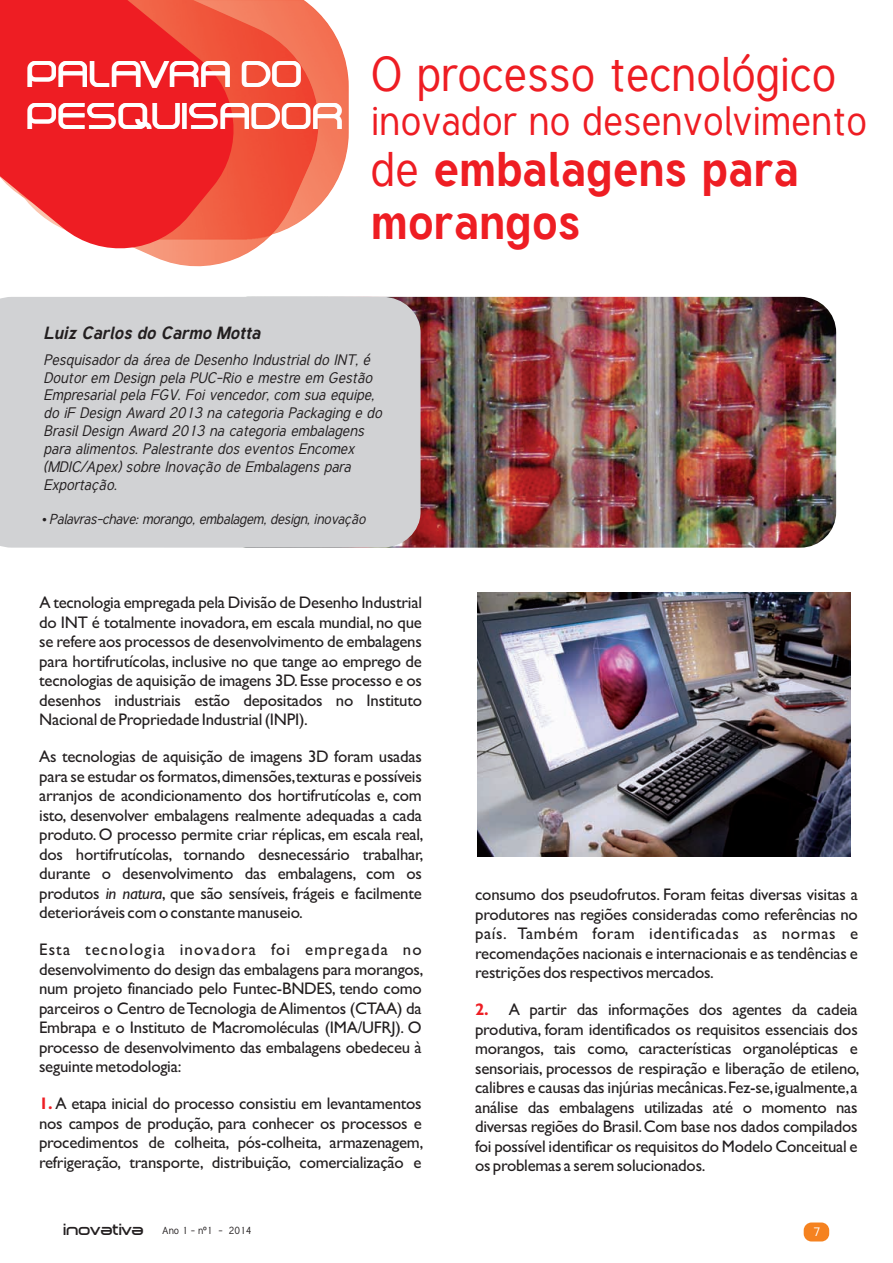
<style>
.page{position:relative;width:893px;height:1263px;background:#fff}
.page>*{position:absolute;margin:0;border:0;box-sizing:border-box;transform-origin:0 0}
.t1{font:700 48px/53.1px "Tuffy";color:#ee1d23}
.t2{font:48px "Tuffy";color:#ee1d23}
.t3{font:40.5px "Tuffy";color:#ee1d23}
.t4{font:36px/42.3px "Dekers Bold";color:#fff}
.t5{font:italic 700 17.4px "Tuffy";color:#231f20}
.t6{font:16.8px/19.5px "Gill Sans";letter-spacing:-.015em;color:#231f20;text-align:justify}
.t7{font:700 16.8px "Gill Sans";color:#ee1d23}
.t8{font:italic 15px/17.9px "Tuffy";color:#231f20}
.t9{font:italic 14.25px "Tuffy";letter-spacing:-.015em;color:#231f20}
.t10{font:12px "Tuffy";color:#fff}
.t11{font:10.05px "Tuffy";color:#231f20}
.s1{font-weight:400}
.s2{font-style:italic}
.s3{font-weight:700;color:#ee1d23}
.s4{font-family:"Dekers Bold";font-size:15.75px}
.s5{font-family:"Arial"}
</style>
<div class="page">
<img style="left:333px;top:31px;width:16px;height:157px">
<img style="left:159px;top:0;width:174px;height:267px">
<svg style="left:0;top:0;width:245px;height:259px;background:#ef3b3b"></svg>
<img style="left:421px;top:297px;width:415px;height:251px">
<div style="left:0;top:297px;width:421px;height:251px;background:#d1d2d4"></div>
<img style="left:478px;top:593px;width:372px;height:263px">
<div style="left:804px;top:1222px;width:25px;height:19px;background:#f58220;border-radius:8px"></div>
<svg style="left:43px;top:518px;width:3px;height:4px"></svg>
<h3 class="t4" style="left:28px;top:57px;width:318px">PALAVRA DO<br>PESQUISADOR</h3>
<h1 class="t2" style="left:371px;top:53px;width:467px">O processo tecnológico</h1>
<h2 class="t3" style="left:371px;top:103px;width:498px">inovador no desenvolvimento</h2>
<h1 class="t1" style="left:371px;top:146px;width:429px"><span class="s1">de</span> embalagens para morangos</h1>
<p class="t5" style="left:43px;top:325px;width:218px">Luiz Carlos do Carmo Motta</p>
<p class="t8" style="left:43px;top:351px;width:340px">Pesquisador da área de Desenho Industrial do INT, é Doutor em Design pela PUC-Rio e mestre em Gestão Empresarial pela FGV. Foi vencedor, com sua equipe, do iF Design Award 2013 na categoria Packaging e do Brasil Design Award 2013 na categoria embalagens para alimentos. Palestrante dos eventos Encomex (MDIC/Apex) sobre Inovação de Embalagens para Exportação.</p>
<p class="t9" style="left:49px;top:513px;width:318px">Palavras-chave: morango, embalagem, design, inovação</p>
<p class="t6" style="left:39px;top:595px;width:384px">A tecnologia empregada pela Divisão de Desenho Industrial do INT é totalmente inovadora, em escala mundial, no que se refere aos processos de desenvolvimento de embalagens para hortifrutícolas, inclusive no que tange ao emprego de tecnologias de aquisição de imagens 3D. Esse processo e os desenhos industriais estão depositados no Instituto Nacional de Propriedade Industrial (INPI).</p>
<p class="t6" style="left:39px;top:749px;width:386px">As tecnologias de aquisição de imagens 3D foram usadas para se estudar os formatos,dimensões,texturas e possíveis arranjos de acondicionamento dos hortifrutícolas e, com isto, desenvolver embalagens realmente adequadas a cada produto. O processo permite criar réplicas, em escala real, dos hortifrutícolas, tornando desnecessário trabalhar, durante o desenvolvimento das embalagens, com os produtos <span class="s2">in natura</span>, que são sensíveis, frágeis e facilmente deterioráveis com o constante manuseio.</p>
<p class="t6" style="left:39px;top:942px;width:386px">Esta tecnologia inovadora foi empregada no desenvolvimento do design das embalagens para morangos, num projeto financiado pelo Funtec-BNDES, tendo como parceiros o Centro de Tecnologia de Alimentos (CTAA) da Embrapa e o Instituto de Macromoléculas (IMA/UFRJ). O processo de desenvolvimento das embalagens obedeceu à seguinte metodologia:</p>
<p class="t6" style="left:39px;top:1095px;width:386px"><span class="s3">1.</span> A etapa inicial do processo consistiu em levantamentos nos campos de produção, para conhecer os processos e procedimentos de colheita, pós-colheita, armazenagem, refrigeração, transporte, distribuição, comercialização e</p>
<p class="t6" style="left:475px;top:886px;width:384px">consumo dos pseudofrutos. Foram feitas diversas visitas a produtores nas regiões consideradas como referências no país. Também foram identificadas as normas e recomendações nacionais e internacionais e as tendências e restrições dos respectivos mercados.</p>
<p class="t6" style="left:475px;top:1001px;width:386px;text-indent:34px">A partir das informações dos agentes da cadeia produtiva, foram identificados os requisitos essenciais dos morangos, tais como, características organolépticas e sensoriais, processos de respiração e liberação de etileno, calibres e causas das injúrias mecânicas. Fez-se, igualmente, a análise das embalagens utilizadas até o momento nas diversas regiões do Brasil. Com base nos dados compilados foi possível identificar os requisitos do Modelo Conceitual e os problemas a serem solucionados.</p>
<p class="t7" style="left:475px;top:1003px;width:15px">2.</p>
<p class="t11" style="left:64px;top:1226px;width:189px"><span class="s4">inovativa</span> Ano 1 - n<span class="s5">º</span>1 - 2014</p>
<p class="t10" style="left:813px;top:1227px;width:8px">7</p>
</div>
